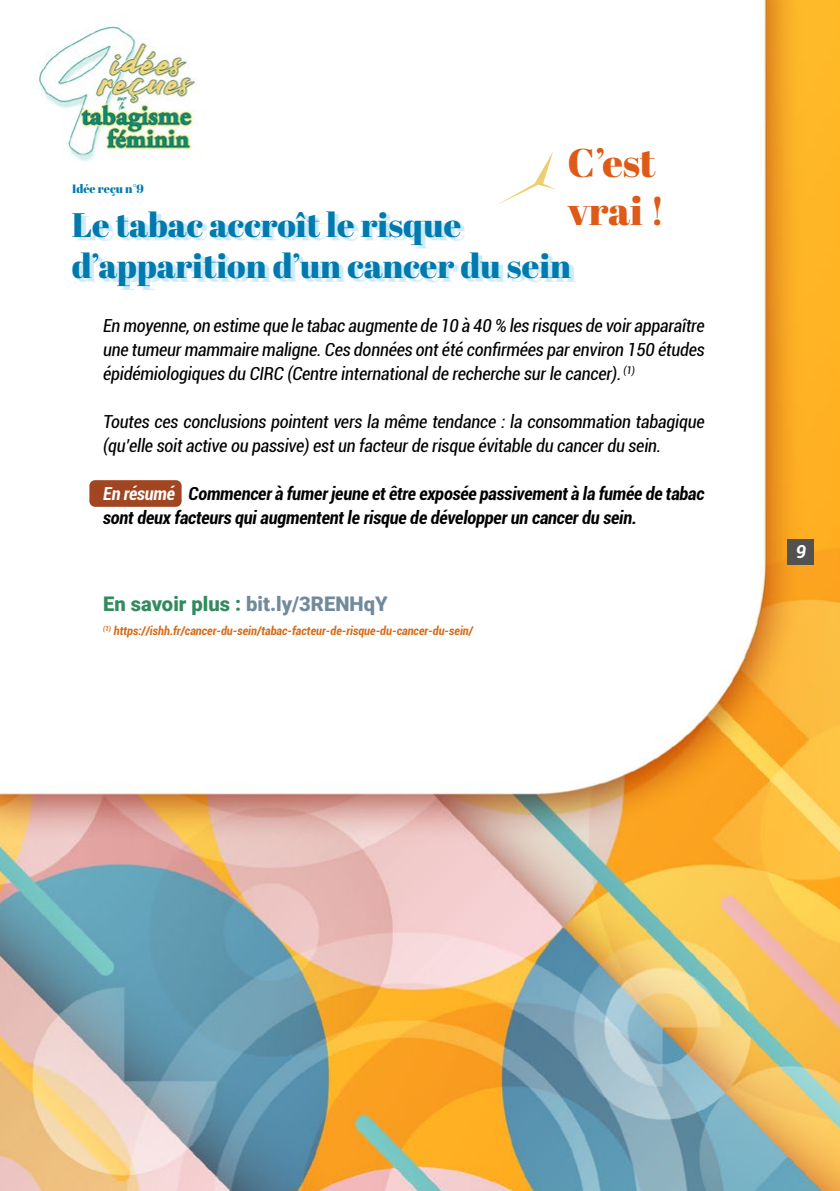
<style>
.page{position:relative;width:840px;height:1191px;background:#fff}
.page>*{position:absolute;margin:0;border:0;box-sizing:border-box;transform-origin:0 0}
.t1{font:40px/48px "Abril Fatface";letter-spacing:-.01em;color:#de5a17}
.t2{font:34px/40.8px "Abril Fatface";color:#007aae}
.t3{font:900 20.2px "Roboto";color:#718b9c}
.t4{font:italic condensed 18px/24px "Roboto";letter-spacing:-.01em;color:#000;text-align:justify}
.t5{font:italic 700 condensed 18px/24px "Roboto";letter-spacing:-.01em;color:#000}
.t6{font:italic 700 18px "Roboto";color:#fff}
.t7{font:italic 700 condensed 12px "Roboto";color:#d56a16}
.t8{font:12px "Abril Fatface";color:#007aae}
.s1{color:#fff}
.s2{color:#348a5f}
</style>
<div class="page">
<img style="left:0;top:0;width:839px;height:1191px">
<div style="left:76px;top:215px;width:499px;height:75px;background:#009fe3;opacity:.21"></div>
<div style="left:89px;top:480px;width:92px;height:27px;background:#a24521;border-radius:6px"></div>
<svg style="left:495px;top:151px;width:61px;height:55px"></svg>
<div style="left:787px;top:539px;width:27px;height:25px;background:#525251"></div>
<h1 class="t1" style="left:567px;top:138px;width:99px">C’est vrai !</h1>
<p class="t8" style="left:72px;top:180px;width:73px">Idée reçu n°9</p>
<h2 class="t2" style="left:72px;top:204px;width:500px">Le tabac accroît le risque d’apparition d’un cancer du sein</h2>
<p class="t4" style="left:103px;top:313px;width:602px">En moyenne, on estime que le tabac augmente de 10 à 40 % les risques de voir apparaître une tumeur mammaire maligne. Ces données ont été confirmées par environ 150 études épidémiologiques du CIRC (Centre international de recherche sur le cancer). <sup>(1)</sup></p>
<p class="t4" style="left:103px;top:409px;width:602px">Toutes ces conclusions pointent vers la même tendance : la consommation tabagique (qu’elle soit active ou passive) est un facteur de risque évitable du cancer du sein.</p>
<p class="t5" style="left:103px;top:481px;width:602px"><span class="s1">En résumé</span> Commencer à fumer jeune et être exposée passivement à la fumée de tabac sont deux facteurs qui augmentent le risque de développer un cancer du sein.</p>
<p class="t3" style="left:103px;top:589px;width:286px"><span class="s2">En savoir plus :</span> bit.ly/3RENHqY</p>
<p class="t7" style="left:103px;top:622px;width:371px"><sup>(1)</sup> https://ishh.fr/cancer-du-sein/tabac-facteur-de-risque-du-cancer-du-sein/</p>
<p class="t6" style="left:795px;top:539px;width:12px">9</p>
</div>
